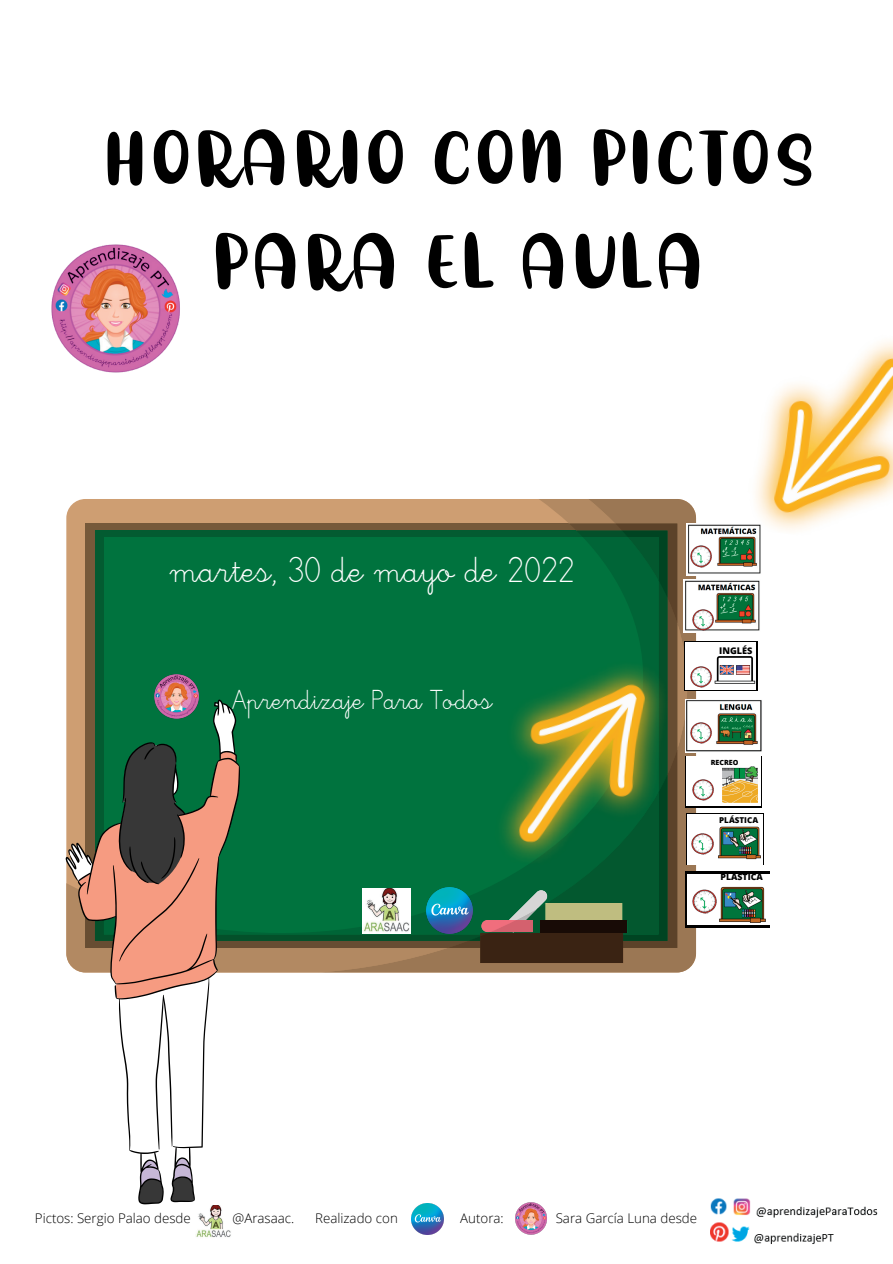
<style>
.page{position:relative;width:893px;height:1264px;background:#fff}
.page>*{position:absolute;margin:0;border:0;box-sizing:border-box;transform-origin:0 0}
.t1{font:74.4px/103.5px "Bornto Shine";color:#000;text-align:center}
.t2{font:37.5px "Escolar 1";color:#fff}
.t3{font:28.5px "Escolar 1";color:#fff}
.t4{font:300 13.35px "Open Sans";color:#000}
.t5{font:800 9.15px "Open Sans";color:#000}
.t6{font:800 8.7px "Open Sans";color:#000}
.t7{font:800 8.1px "Open Sans";color:#000}
.t8{font:800 7.05px "Open Sans";color:#000}
</style>
<div class="page">
<svg style="left:66px;top:499px;width:253px;height:473px;background:#94815a"></svg>
<div style="left:104px;top:537px;width:215px;height:397px;background:#00733e"></div>
<svg style="left:319px;top:499px;width:377px;height:473px;background:#327646"></svg>
<svg style="left:447px;top:523px;width:230px;height:424px;background:#246237"></svg>
<svg style="left:468px;top:530px;width:199px;height:410px;background:#006737"></svg>
<svg style="left:488px;top:537px;width:170px;height:397px;background:#006c3a"></svg>
<div style="left:540px;top:920px;width:87px;height:13px;background:#180b06"></div>
<svg style="left:480px;top:889px;width:143px;height:74px;background:#474f35"></svg>
<svg style="left:66px;top:699px;width:174px;height:505px"></svg>
<img style="left:686px;top:523px;width:75px;height:52px">
<img style="left:690px;top:543px;width:22px;height:24px">
<img style="left:685px;top:699px;width:77px;height:53px">
<img style="left:683px;top:579px;width:77px;height:53px">
<img style="left:692px;top:607px;width:22px;height:24px">
<div style="left:684px;top:641px;width:73px;height:50px;background:#000"></div>
<svg style="left:686px;top:813px;width:77px;height:51px"></svg>
<div style="left:685px;top:642px;width:71px;height:48px;background:#fff"></div>
<div style="left:687px;top:813px;width:75px;height:51px;background:#fff"></div>
<img style="left:718px;top:826px;width:43px;height:34px">
<img style="left:714px;top:656px;width:41px;height:28px">
<div style="left:685px;top:755px;width:77px;height:52px;background:#fff"></div>
<img style="left:722px;top:766px;width:35px;height:36px">
<div style="left:685px;top:871px;width:84px;height:57px;background:linear-gradient(to right,#000,#000)"></div>
<div style="left:687px;top:874px;width:82px;height:50px;background:#fff"></div>
<img style="left:719px;top:886px;width:47px;height:37px">
<img style="left:690px;top:666px;width:22px;height:21px">
<img style="left:690px;top:720px;width:22px;height:24px">
<img style="left:692px;top:779px;width:22px;height:21px">
<img style="left:691px;top:833px;width:23px;height:21px">
<img style="left:692px;top:889px;width:25px;height:24px">
<img style="left:141px;top:660px;width:72px;height:72px">
<img style="left:488px;top:651px;width:186px;height:224px">
<img style="left:742px;top:341px;width:150px;height:208px">
<img style="left:426px;top:887px;width:47px;height:46px">
<img style="left:362px;top:888px;width:48px;height:45px">
<img style="left:710px;top:1198px;width:168px;height:20px">
<img style="left:710px;top:1222px;width:124px;height:22px">
<img style="left:412px;top:1203px;width:31px;height:31px">
<img style="left:195px;top:1205px;width:36px;height:33px">
<img style="left:515px;top:1202px;width:32px;height:33px">
<img style="left:51px;top:244px;width:129px;height:129px">
<h1 class="t1" style="left:104px;top:109px;width:714px">HORARIO CON PICTOS<br>PARA EL AULA</h1>
<h2 class="t2" style="left:169px;top:551px;width:407px">martes, 30 de mayo de 2022</h2>
<h3 class="t3" style="left:232px;top:685px;width:262px">Aprendizaje Para Todos</h3>
<p class="t5" style="left:719px;top:644px;width:35px">INGLÉS</p>
<p class="t8" style="left:710px;top:757px;width:29px">RECREO</p>
<p class="t7" style="left:719px;top:814px;width:40px">PLÁSTICA</p>
<p class="t6" style="left:720px;top:871px;width:44px">PLÁSTICA</p>
<p class="t4" style="left:35px;top:1208px;width:157px">Pictos: Sergio Palao desde</p>
<p class="t4" style="left:232px;top:1208px;width:63px">@Arasaac.</p>
<p class="t4" style="left:315px;top:1208px;width:84px">Realizado con</p>
<p class="t4" style="left:460px;top:1208px;width:45px">Autora:</p>
<p class="t4" style="left:555px;top:1208px;width:143px">Sara García Luna desde</p>
</div>
